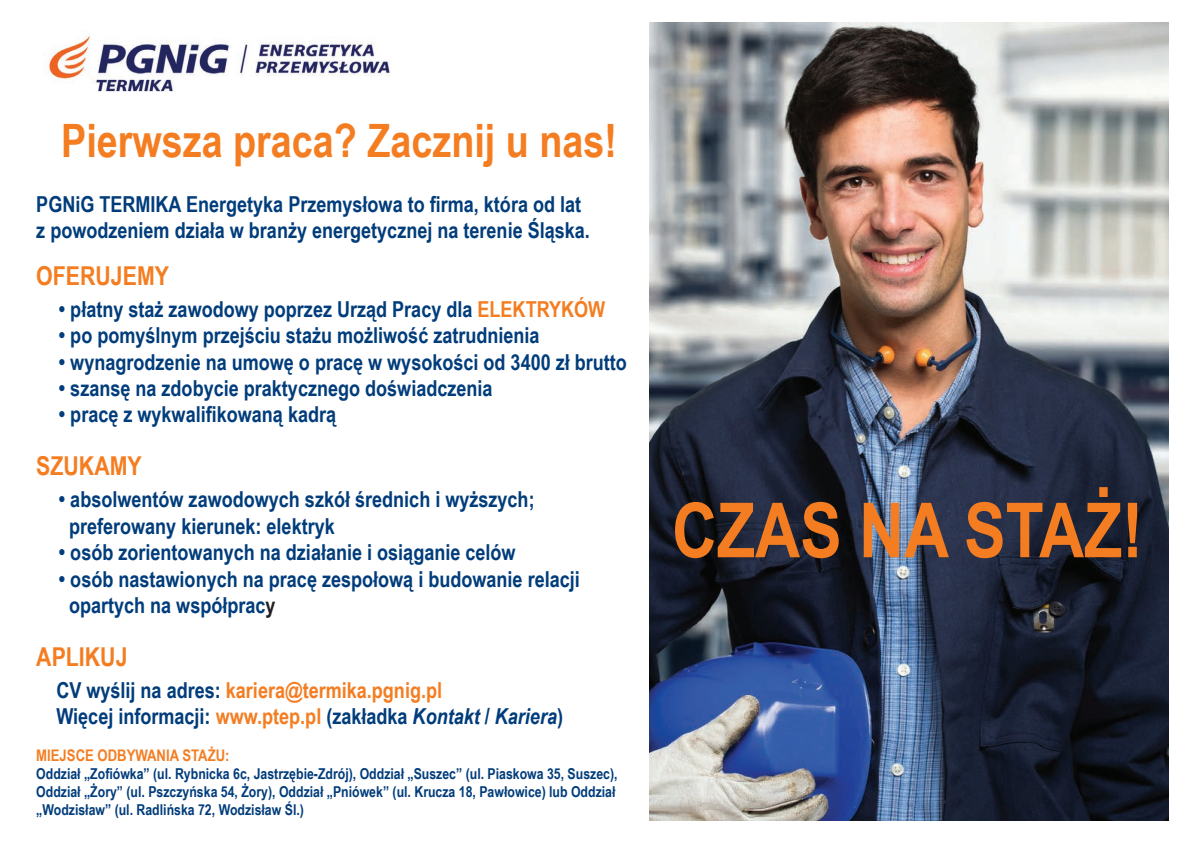
<style>
.page{position:relative;width:1191px;height:845px;background:#fff}
.page>*{position:absolute;margin:0;border:0;box-sizing:border-box;transform-origin:0 0}
.t1{font:700 76px "Arial Narrow";color:#f47d21}
.t2{font:700 46px "Arial Narrow";color:#f47d21}
.t3{font:700 26px "Arial Narrow";color:#f47d21}
.t4{font:700 22px/26.4px "Arial Narrow";color:#013c7b}
.t5{font:700 22px "Arial Narrow";color:#f47d21}
.t6{font:700 16px "Arial Narrow";color:#f47d21}
.t7{font:700 15px/18px "Arial Narrow";color:#013c7b}
.s1{color:#f47d21}
.s2{color:#231f20}
.s3{color:#013c7b}
.s4{font-style:italic}
</style>
<div class="page">
<img style="left:650px;top:23px;width:518px;height:798px">
<img style="left:49px;top:35px;width:341px;height:57px">
<p class="t2" style="left:61px;top:106px;width:557px">Pierwsza praca? Zacznij u nas!</p>
<p class="t4" style="left:36px;top:190px;width:555px">PGNiG TERMIKA Energetyka Przemysłowa to firma, która od lat z powodzeniem działa w branży energetycznej na terenie Śląska.</p>
<p class="t3" style="left:36px;top:256px;width:134px">OFERUJEMY</p>
<p class="t4" style="left:59px;top:295px;width:548px">• płatny staż zawodowy poprzez Urząd Pracy dla <span class="s1">ELEKTRYKÓW</span></p>
<p class="t4" style="left:59px;top:321px;width:482px">• po pomyślnym przejściu stażu możliwość zatrudnienia</p>
<p class="t4" style="left:59px;top:348px;width:569px">• wynagrodzenie na umowę o pracę w wysokości od 3400 zł brutto</p>
<p class="t4" style="left:59px;top:374px;width:435px">• szansę na zdobycie praktycznego doświadczenia</p>
<p class="t4" style="left:59px;top:400px;width:279px">• pracę z wykwalifikowaną kadrą</p>
<p class="t3" style="left:36px;top:446px;width:107px">SZUKAMY</p>
<p class="t4" style="left:69px;top:485px;width:467px;text-indent:-10px">• absolwentów zawodowych szkół średnich i wyższych; preferowany kierunek: elektryk</p>
<p class="t4" style="left:59px;top:538px;width:458px">• osób zorientowanych na działanie i osiąganie celów</p>
<p class="t4" style="left:69px;top:564px;width:512px;text-indent:-10px">• osób nastawionych na pracę zespołową i budowanie relacji opartych na współprac<span class="s2">y</span></p>
<p class="t3" style="left:36px;top:637px;width:93px">APLIKUJ</p>
<p class="t5" style="left:56px;top:673px;width:387px"><span class="s3">CV wyślij na adres:</span> kariera@termika.pgnig.pl</p>
<p class="t4" style="left:56px;top:702px;width:508px">Więcej informacji: <span class="s1">www.ptep.pl</span> (zakładka <span class="s4">Kontakt</span> / <span class="s4">Kariera</span>)</p>
<p class="t6" style="left:36px;top:743px;width:195px">MIEJSCE ODBYWANIA STAŻU:</p>
<p class="t7" style="left:36px;top:763px;width:583px">Oddział „Zofiówka” (ul. Rybnicka 6c, Jastrzębie-Zdrój), Oddział „Suszec” (ul. Piaskowa 35, Suszec),<br>Oddział „Żory” (ul. Pszczyńska 54, Żory), Oddział „Pniówek” (ul. Krucza 18, Pawłowice) lub Oddział „Wodzisław” (ul. Radlińska 72, Wodzisław Śl.)</p>
<p class="t1" style="left:672px;top:473px;width:472px">CZAS NA STAŻ!</p>
</div>
